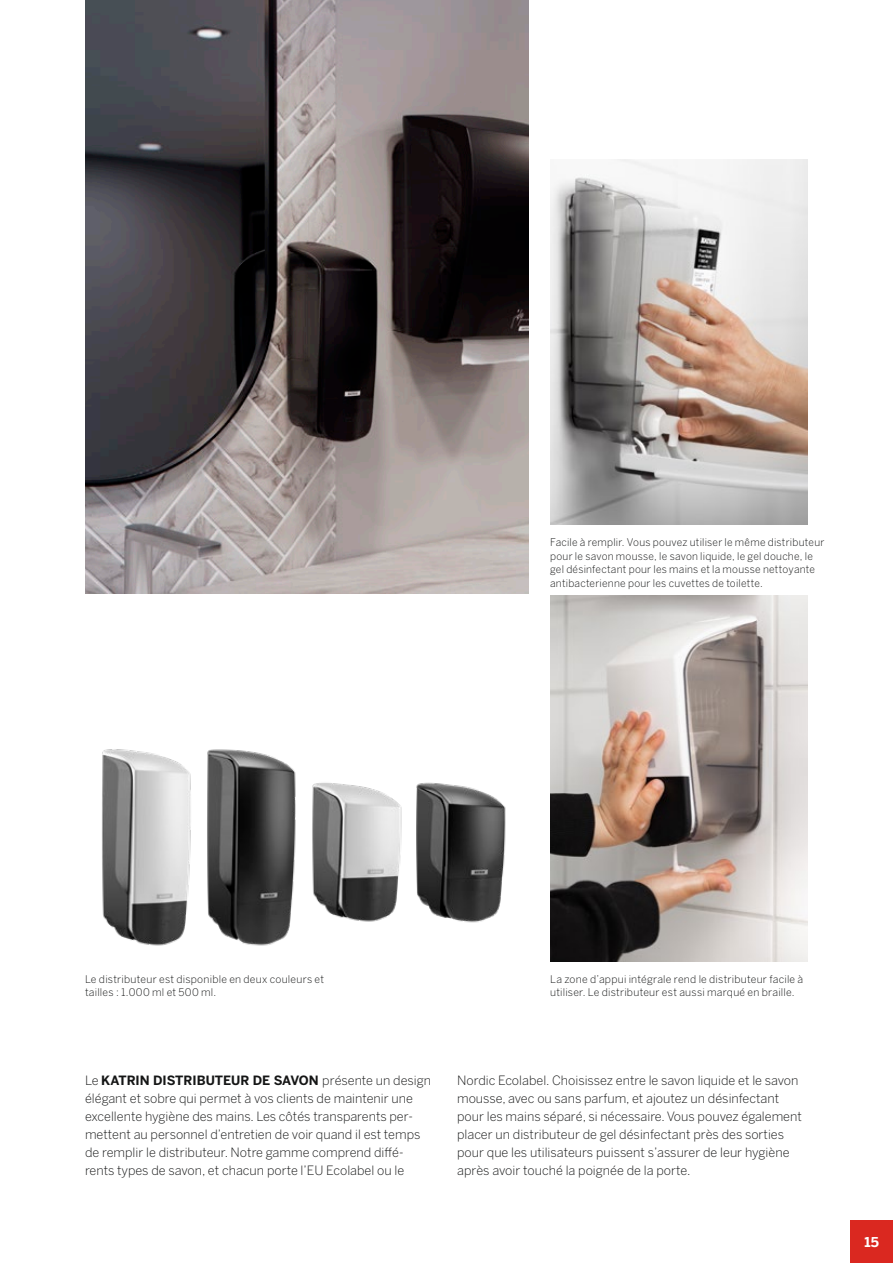
<style>
.page{position:relative;width:893px;height:1263px;background:#fff}
.page>*{position:absolute;margin:0;border:0;box-sizing:border-box;transform-origin:0 0}
.t1{font:700 13.5px "Benton Sans";color:#fff}
.t2{font:300 12.75px/18px "Benton Sans";color:#151616}
.t3{font:300 10.5px/13.5px "Benton Sans";letter-spacing:.02em;color:#151616}
.s1{font-weight:700}
</style>
<div class="page">
<img style="left:550px;top:596px;width:258px;height:365px">
<img style="left:550px;top:159px;width:258px;height:366px">
<img style="left:102px;top:749px;width:79px;height:197px">
<img style="left:181px;top:749px;width:115px;height:197px">
<img style="left:312px;top:782px;width:90px;height:140px">
<img style="left:416px;top:782px;width:90px;height:141px">
<img style="left:85px;top:0;width:444px;height:594px">
<div style="left:850px;top:1220px;width:43px;height:43px;background:#da2820"></div>
<p class="t3" style="left:550px;top:535px;width:276px">Facile à remplir. Vous pouvez utiliser le même distributeur pour le savon mousse, le savon liquide, le gel douche, le gel désinfectant pour les mains et la mousse nettoyante antibacterienne pour les cuvettes de toilette.</p>
<p class="t3" style="left:85px;top:972px;width:240px">Le distributeur est disponible en deux couleurs et tailles : 1.000 ml et 500 ml.</p>
<p class="t3" style="left:550px;top:972px;width:255px">La zone d’appui intégrale rend le distributeur facile à utiliser. Le distributeur est aussi marqué en braille.</p>
<p class="t2" style="left:85px;top:1071px;width:348px">Le <span class="s1">KATRIN DISTRIBUTEUR DE SAVON</span> présente un design élégant et sobre qui permet à vos clients de maintenir une excellente hygiène des mains. Les côtés transparents per&shy;mettent au personnel d’entretien de voir quand il est temps de remplir le distributeur. Notre gamme comprend diffé&shy;rents types de savon, et chacun porte l’EU Ecolabel ou le</p>
<p class="t2" style="left:457px;top:1071px;width:346px">Nordic Ecolabel. Choisissez entre le savon liquide et le savon mousse, avec ou sans parfum, et ajoutez un désinfectant pour les mains séparé, si nécessaire. Vous pouvez également placer un distributeur de gel désinfectant près des sorties pour que les utilisateurs puissent s’assurer de leur hygiène après avoir touché la poignée de la porte.</p>
<p class="t1" style="left:864px;top:1234px;width:16px">15</p>
</div>
